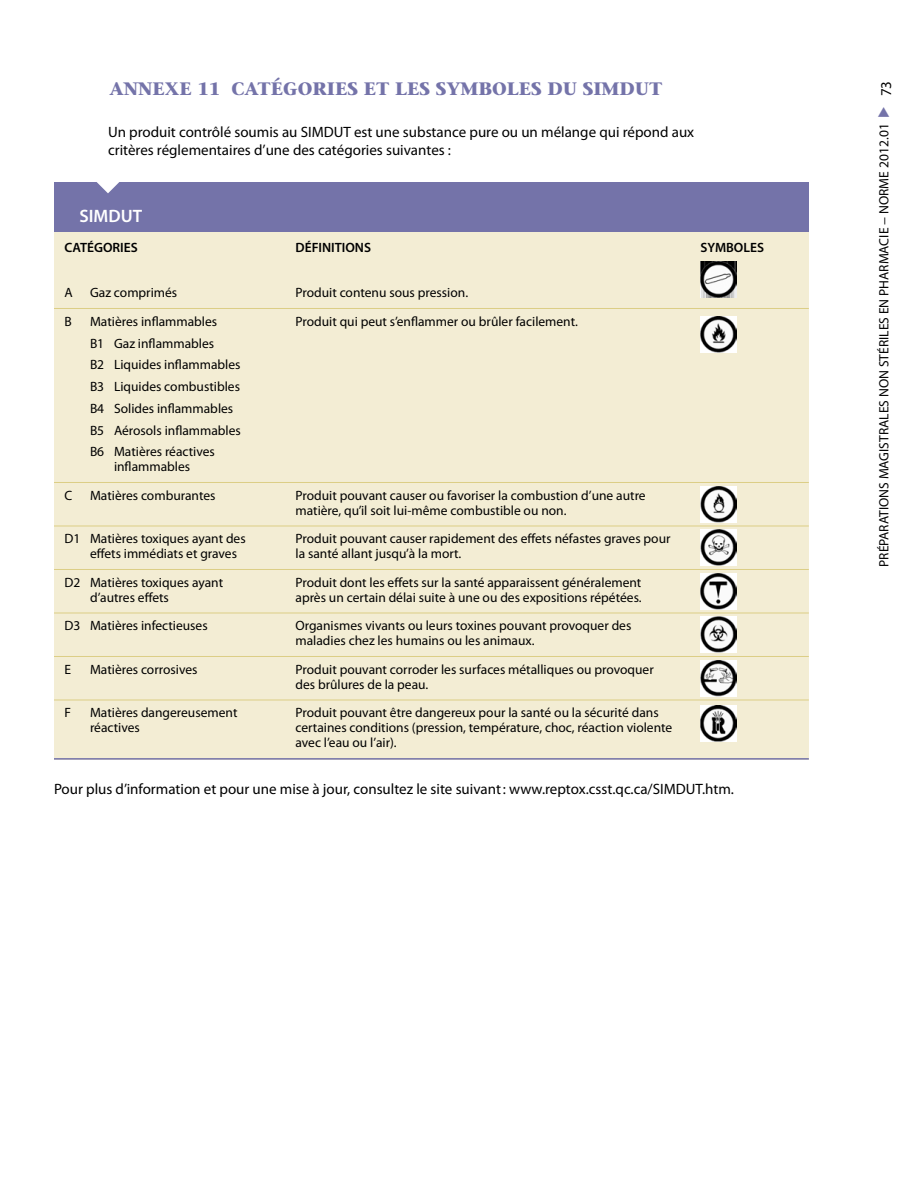
<style>
.page{position:relative;width:918px;height:1188px;background:#fff}
.page>*{position:absolute;margin:0;border:0;box-sizing:border-box;transform-origin:0 0}
.t1{font:700 18px "Stone Serif";color:#7473a9}
.t2{font:600 18px "Myriad Pro";color:#fff}
.t3{font:15px/18px "Myriad Pro";color:#000}
.t4{font:13.5px/21.8px "Myriad Pro";color:#000}
.t5{font:600 13.5px "Myriad Pro";color:#000}
.s1{color:#7473a9}
</style>
<div class="page">
<div style="left:54px;top:232px;width:755px;height:528px;background:#f3edd4"></div>
<div style="left:54px;top:182px;width:755px;height:50px;background:#7473a9"></div>
<svg style="left:97px;top:182px;width:22px;height:11px"></svg>
<hr style="left:54px;top:308px;width:755px;height:1px;background:#dcce86">
<hr style="left:54px;top:482px;width:755px;height:1px;background:#dcce86">
<hr style="left:54px;top:526px;width:755px;height:1px;background:#dcce86">
<hr style="left:54px;top:569px;width:755px;height:1px;background:#dcce86">
<hr style="left:54px;top:613px;width:755px;height:1px;background:#dcce86">
<hr style="left:54px;top:656px;width:755px;height:1px;background:#dcce86">
<hr style="left:54px;top:700px;width:755px;height:1px;background:#dcce86">
<hr style="left:54px;top:758px;width:755px;height:2px;background:#7473a9">
<img style="left:701px;top:261px;width:36px;height:36px">
<img style="left:701px;top:317px;width:36px;height:36px">
<img style="left:701px;top:486px;width:36px;height:36px">
<img style="left:701px;top:530px;width:36px;height:36px">
<img style="left:701px;top:573px;width:36px;height:36px">
<img style="left:701px;top:617px;width:36px;height:36px">
<img style="left:701px;top:660px;width:36px;height:36px">
<img style="left:701px;top:705px;width:36px;height:36px">
<h1 class="t1" style="left:110px;top:78px;width:555px">ANNEXE 11 CATÉGORIES ET LES SYMBOLES DU SIMDUT</h1>
<p class="t3" style="left:108px;top:123px;width:588px">Un produit contrôlé soumis au SIMDUT est une substance pure ou un mélange qui répond aux critères réglementaires d’une des catégories suivantes :</p>
<h1 class="t2" style="left:79px;top:205px;width:64px">SIMDUT</h1>
<p class="t5" style="left:64px;top:239px;width:75px">CATÉGORIES</p>
<p class="t5" style="left:295px;top:239px;width:77px">DÉFINITIONS</p>
<p class="t5" style="left:700px;top:239px;width:65px">SYMBOLES</p>
<p class="t4" style="left:64px;top:282px;width:10px">A</p>
<p class="t4" style="left:90px;top:282px;width:89px">Gaz comprimés</p>
<p class="t4" style="left:295px;top:282px;width:174px">Produit contenu sous pression.</p>
<p class="t4" style="left:64px;top:310px;width:9px">B</p>
<p class="t4" style="left:90px;top:310px;width:129px">Matières inflammables</p>
<p class="t4" style="left:295px;top:310px;width:284px">Produit qui peut s’enflammer ou brûler facilement.</p>
<p class="t4" style="left:90px;top:332px;width:152px">B1 Gaz inflammables<br>B2 Liquides inflammables<br>B3 Liquides combustibles<br>B4 Solides inflammables<br>B5 Aérosols inflammables<br>B6 Matières réactives</p>
<p class="t4" style="left:114px;top:456px;width:78px">inflammables</p>
<p class="t4" style="left:64px;top:484px;width:9px">C</p>
<p class="t4" style="left:90px;top:484px;width:127px">Matières comburantes</p>
<p class="t4" style="left:295px;top:488px;width:352px;line-height:15px">Produit pouvant causer ou favoriser la combustion d’une autre matière, qu’il soit lui-même combustible ou non.</p>
<p class="t4" style="left:64px;top:528px;width:183px">D1 Matières toxiques ayant des</p>
<p class="t4" style="left:295px;top:528px;width:377px">Produit pouvant causer rapidement des effets néfastes graves pour</p>
<p class="t4" style="left:90px;top:543px;width:149px">effets immédiats et graves</p>
<p class="t4" style="left:295px;top:543px;width:167px">la santé allant jusqu’à la mort.</p>
<p class="t4" style="left:64px;top:571px;width:160px">D2 Matières toxiques ayant</p>
<p class="t4" style="left:295px;top:571px;width:347px">Produit dont les effets sur la santé apparaissent généralement</p>
<p class="t4" style="left:90px;top:586px;width:80px">d’autres effets</p>
<p class="t4" style="left:295px;top:586px;width:348px">après un certain délai suite à une ou des expositions répétées.</p>
<p class="t4" style="left:64px;top:615px;width:145px">D3 Matières infectieuses</p>
<p class="t4" style="left:295px;top:618px;width:337px;line-height:15px">Organismes vivants ou leurs toxines pouvant provoquer des maladies chez les humains ou les animaux.</p>
<p class="t4" style="left:64px;top:658px;width:8px">E</p>
<p class="t4" style="left:90px;top:658px;width:109px">Matières corrosives</p>
<p class="t4" style="left:295px;top:662px;width:360px;line-height:15px">Produit pouvant corroder les surfaces métalliques ou provoquer des brûlures de la peau.</p>
<p class="t4" style="left:64px;top:702px;width:8px">F</p>
<p class="t4" style="left:90px;top:702px;width:149px">Matières dangereusement</p>
<p class="t4" style="left:295px;top:702px;width:365px">Produit pouvant être dangereux pour la santé ou la sécurité dans</p>
<p class="t4" style="left:90px;top:717px;width:51px">réactives</p>
<p class="t4" style="left:295px;top:720px;width:378px;line-height:15px">certaines conditions (pression, température, choc, réaction violente avec l’eau ou l’air).</p>
<p class="t3" style="left:54px;top:780px;width:682px">Pour plus d’information et pour une mise à jour, consultez le site suivant: www.reptox.csst.qc.ca/SIMDUT.htm.</p>
<p class="t3" style="left:877px;top:96px;width:17px;rotate:-90deg">73</p>
<p class="t4" style="left:873px;top:567px;width:463px;rotate:-90deg">PRÉPARATIONS MAGISTRALES NON STÉRILES EN PHARMACIE − NORME 2012.01 <span class="s1">◆</span></p>
</div>
